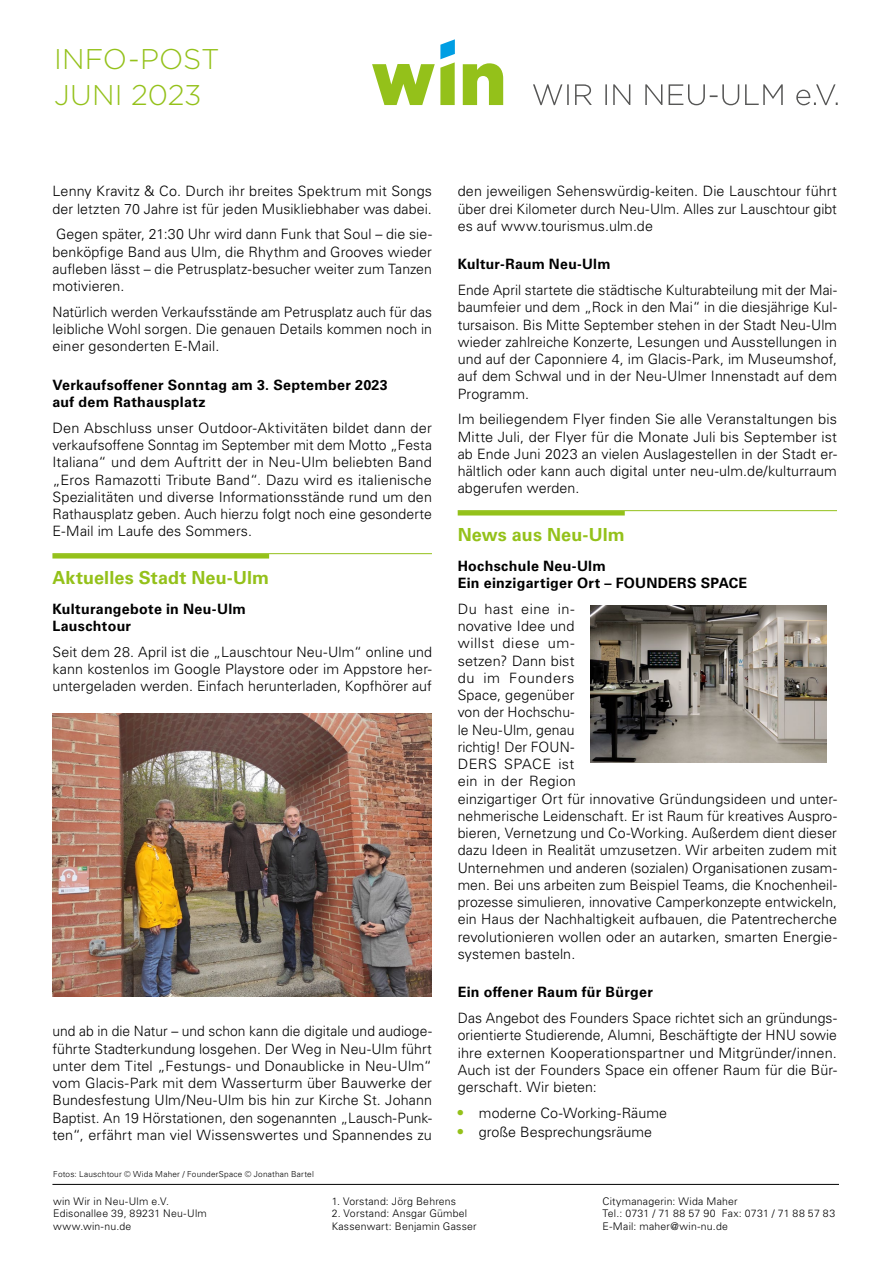
<style>
.page{position:relative;width:893px;height:1263px;background:#fff}
.page>*{position:absolute;margin:0;border:0;box-sizing:border-box;transform-origin:0 0}
.t1{font:300 28.5px/35.7px "Gotham";color:#94c11a}
.t2{font:700 18px "Univers LT Pro 65";letter-spacing:.005em;color:#94c11a}
.t3{font:300 14.25px/17.2px "Univers LT Pro 45";letter-spacing:.005em;color:#000;text-align:justify}
.t4{font:700 14.25px/17.2px "Univers LT Pro 65";letter-spacing:.02em;color:#000}
.t5{font:300 10.5px/12.6px "Univers LT Pro 45";letter-spacing:.02em;color:#000}
.t6{font:300 8.25px "Univers LT Pro 45";letter-spacing:.025em;color:#000}
.s1{font-family:"Univers LT Pro 65";font-weight:700;font-size:15px;color:#94c11a}
</style>
<div class="page">
<hr style="left:52px;top:1184px;width:787px;height:1px;background:#000">
<svg style="left:463px;top:63px;width:40px;height:42px"></svg>
<svg style="left:372px;top:39px;width:83px;height:66px"></svg>
<svg style="left:533px;top:84px;width:305px;height:21px"></svg>
<hr style="left:52px;top:553px;width:380px;height:1px;background:#94c11a">
<hr style="left:52px;top:554px;width:217px;height:4px;background:#94c11a">
<hr style="left:458px;top:510px;width:379px;height:1px;background:#94c11a">
<hr style="left:458px;top:511px;width:167px;height:4px;background:#94c11a">
<img style="left:52px;top:713px;width:379px;height:284px">
<img style="left:590px;top:605px;width:236px;height:158px">
<h1 class="t1" style="left:54px;top:40px;width:167px">INFO-POST<br>JUNI 2023</h1>
<p class="t3" style="left:52px;top:182px;width:381px">Lenny Kravitz &amp; Co. Durch ihr breites Spektrum mit Songs der letzten 70 Jahre ist für jeden Musikliebhaber was dabei.</p>
<p class="t3" style="left:52px;top:225px;width:381px">Gegen später, 21:30 Uhr wird dann Funk that Soul – die sie&shy;benköpfige Band aus Ulm, die Rhythm and Grooves wieder aufleben lässt – die Petrusplatz-besucher weiter zum Tanzen motivieren.</p>
<p class="t3" style="left:52px;top:303px;width:381px">Natürlich werden Verkaufsstände am Petrusplatz auch für das leibliche Wohl sorgen. Die genauen Details kommen noch in einer gesonderten E-Mail.</p>
<p class="t4" style="left:52px;top:375px;width:337px">Verkaufsoffener Sonntag am 3. September 2023 auf dem Rathausplatz</p>
<p class="t3" style="left:52px;top:419px;width:381px">Den Abschluss unser Outdoor-Aktivitäten bildet dann der verkaufsoffene Sonntag im September mit dem Motto „Festa Italiana“ und dem Auftritt der in Neu-Ulm beliebten Band „Eros Ramazotti Tribute Band“. Dazu wird es italienische Spezialitäten und diverse Informationsstände rund um den Rathausplatz geben. Auch hierzu folgt noch eine gesonderte E-Mail im Laufe des Sommers.</p>
<p class="t2" style="left:52px;top:565px;width:218px">Aktuelles Stadt Neu-Ulm</p>
<p class="t4" style="left:52px;top:599px;width:195px">Kulturangebote in Neu-Ulm<br>Lauschtour</p>
<p class="t3" style="left:52px;top:643px;width:381px">Seit dem 28. April ist die „Lauschtour Neu-Ulm“ online und kann kostenlos im Google Playstore oder im Appstore her&shy;untergeladen werden. Einfach herunterladen, Kopfhörer auf</p>
<p class="t3" style="left:52px;top:1022px;width:381px">und ab in die Natur – und schon kann die digitale und audioge&shy;führte Stadterkundung losgehen. Der Weg in Neu-Ulm führt unter dem Titel „Festungs- und Donaublicke in Neu-Ulm“ vom Glacis-Park mit dem Wasserturm über Bauwerke der Bundesfestung Ulm/Neu-Ulm bis hin zur Kirche St. Johann Baptist. An 19 Hörstationen, den sogenannten „Lausch-Punk&shy;ten“, erfährt man viel Wissenswertes und Spannendes zu</p>
<p class="t6" style="left:53px;top:1168px;width:262px">Fotos: Lauschtour © Wida Maher / FounderSpace © Jonathan Bartel</p>
<p class="t3" style="left:458px;top:182px;width:381px">den jeweiligen Sehenswürdig-keiten. Die Lauschtour führt über drei Kilometer durch Neu-Ulm. Alles zur Lauschtour gibt es auf www.tourismus.ulm.de</p>
<p class="t4" style="left:458px;top:255px;width:154px">Kultur-Raum Neu-Ulm</p>
<p class="t3" style="left:458px;top:281px;width:381px">Ende April startete die städtische Kulturabteilung mit der Mai&shy;baumfeier und dem „Rock in den Mai“ in die diesjährige Kul&shy;tursaison. Bis Mitte September stehen in der Stadt Neu-Ulm wieder zahlreiche Konzerte, Lesungen und Ausstellungen in und auf der Caponniere 4, im Glacis-Park, im Museumshof, auf dem Schwal und in der Neu-Ulmer Innenstadt auf dem Programm.</p>
<p class="t3" style="left:458px;top:410px;width:381px">Im beiliegendem Flyer finden Sie alle Veranstaltungen bis Mitte Juli, der Flyer für die Monate Juli bis September ist ab Ende Juni 2023 an vielen Auslagestellen in der Stadt er&shy;hältlich oder kann auch digital unter neu-ulm.de/kulturraum abgerufen werden.</p>
<p class="t2" style="left:458px;top:522px;width:169px">News aus Neu-Ulm</p>
<p class="t4" style="left:458px;top:556px;width:291px">Hochschule Neu-Ulm<br>Ein einzigartiger Ort – FOUNDERS SPACE</p>
<p class="t3" style="left:458px;top:600px;width:381px;text-align:left">Du hast eine in-<br>novative Idee und<br>willst diese um-<br>setzen? Dann bist<br>du im Founders<br>Space, gegenüber<br>von der Hochschu-<br>le Neu-Ulm, genau<br>richtig! Der FOUN-<br>DERS SPACE ist<br>ein in der Region<br>einzigartiger Ort für innovative Gründungsideen und unter&shy;nehmerische Leidenschaft. Er ist Raum für kreatives Auspro&shy;bieren, Vernetzung und Co-Working. Außerdem dient dieser dazu Ideen in Realität umzusetzen. Wir arbeiten zudem mit Unternehmen und anderen (sozialen) Organisationen zusam&shy;men. Bei uns arbeiten zum Beispiel Teams, die Knochenheil&shy;prozesse simulieren, innovative Camperkonzepte entwickeln, ein Haus der Nachhaltigkeit aufbauen, die Patentrecherche revolutionieren wollen oder an autarken, smarten Energie&shy;systemen basteln.</p>
<p class="t4" style="left:458px;top:983px;width:197px">Ein offener Raum für Bürger</p>
<p class="t3" style="left:458px;top:1009px;width:381px">Das Angebot des Founders Space richtet sich an gründungs&shy;orientierte Studierende, Alumni, Beschäftigte der HNU sowie ihre externen Kooperationspartner und Mitgründer/innen.<br>Auch ist der Founders Space ein offener Raum für die Bür&shy;gerschaft. Wir bieten:</p>
<p class="t3" style="left:458px;top:1104px;width:211px"><span class="s1">•</span> moderne Co-Working-Räume</p>
<p class="t3" style="left:458px;top:1123px;width:196px"><span class="s1">•</span> große Besprechungsräume</p>
<p class="t5" style="left:53px;top:1194px;width:155px">win Wir in Neu-Ulm e.V.<br>Edisonallee 39, 89231 Neu-Ulm www.win-nu.de</p>
<p class="t5" style="left:332px;top:1194px;width:126px">1. Vorstand: Jörg Behrens</p>
<p class="t5" style="left:332px;top:1207px;width:147px">2. Vorstand: Ansgar Gümbel<br>Kassenwart: Benjamin Gasser</p>
<p class="t5" style="left:602px;top:1194px;width:234px">Citymanagerin: Wida Maher<br>Tel.: 0731 / 71 88 57 90 Fax: 0731 / 71 88 57 83<br>E-Mail: maher@win-nu.de</p>
</div>
